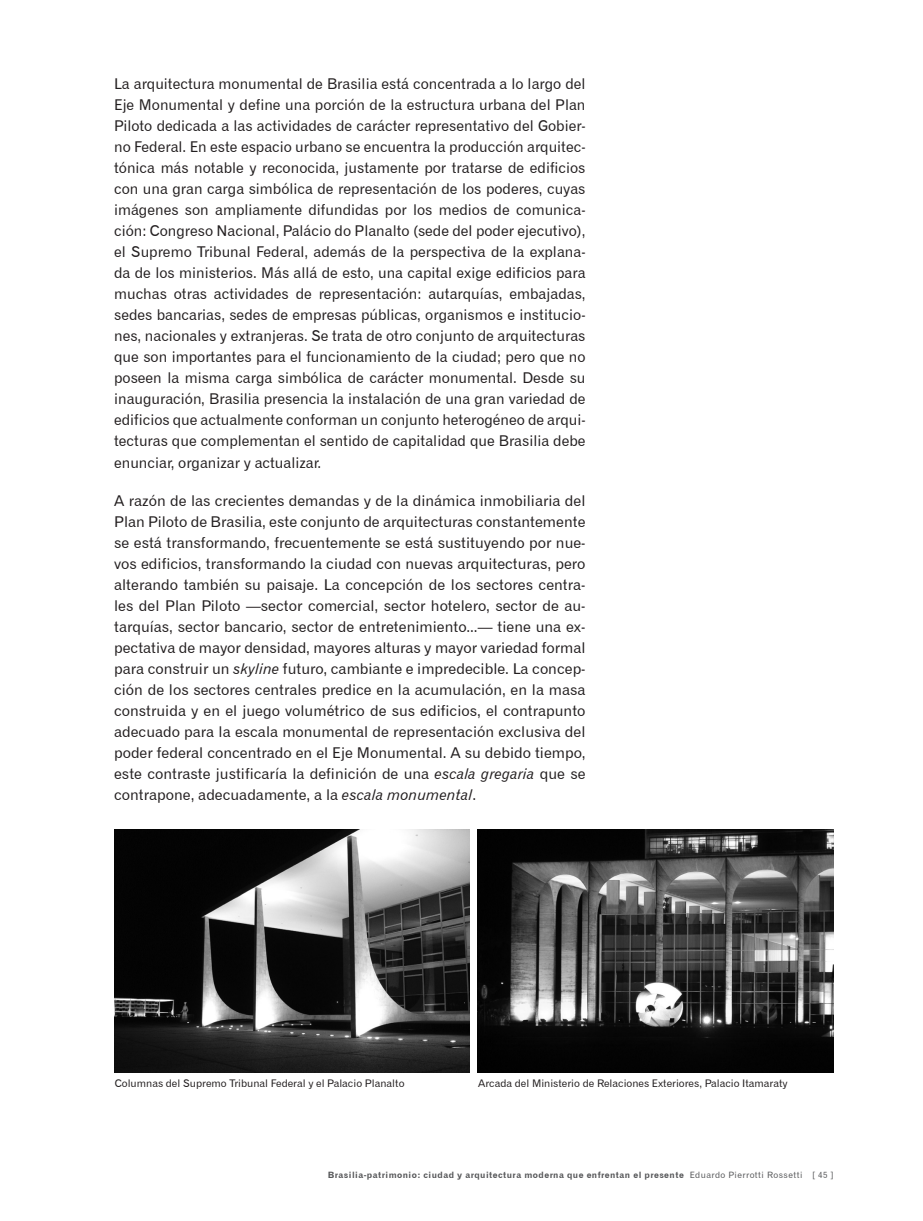
<style>
.page{position:relative;width:923px;height:1221px;background:#fff}
.page>*{position:absolute;margin:0;border:0;box-sizing:border-box;transform-origin:0 0}
.t1{font:14.88px/21px "Gothic 720 BT Roman B";color:#231f20;text-align:justify}
.t2{font:10.5px "Gothic 720 BT Roman B";color:#231f20}
.t3{font:8.75px "Gothic 720 BT Bold B";letter-spacing:.05em;color:#57585a}
.s1{font-family:"Gothic 720 BT Italic B"}
.s2{font-family:"Gothic 720 BT Roman B"}
</style>
<div class="page">
<img style="left:114px;top:829px;width:356px;height:242px">
<img style="left:478px;top:829px;width:355px;height:242px">
<p class="t1" style="left:114px;top:73px;width:473px">La arquitectura monumental de Brasilia está concentrada a lo largo del Eje Monumental y define una porción de la estructura urbana del Plan Piloto dedicada a las actividades de carácter representativo del Gobier&shy;no Federal. En este espacio urbano se encuentra la producción arquitec&shy;tónica más notable y reconocida, justamente por tratarse de edificios con una gran carga simbólica de representación de los poderes, cuyas imágenes son ampliamente difundidas por los medios de comunica&shy;ción: Congreso Nacional, Palácio do Planalto (sede del poder ejecutivo), el Supremo Tribunal Federal, además de la perspectiva de la explana&shy;da de los ministerios. Más allá de esto, una capital exige edificios para muchas otras actividades de representación: autarquías, embajadas, sedes bancarias, sedes de empresas públicas, organismos e institucio&shy;nes, nacionales y extranjeras. Se trata de otro conjunto de arquitecturas que son importantes para el funcionamiento de la ciudad; pero que no poseen la misma carga simbólica de carácter monumental. Desde su inauguración, Brasilia presencia la instalación de una gran variedad de edificios que actualmente conforman un conjunto heterogéneo de arqui&shy;tecturas que complementan el sentido de capitalidad que Brasilia debe enunciar, organizar y actualizar.</p>
<p class="t1" style="left:114px;top:490px;width:473px">A razón de las crecientes demandas y de la dinámica inmobiliaria del Plan Piloto de Brasilia, este conjunto de arquitecturas constantemente se está transformando, frecuentemente se está sustituyendo por nue&shy;vos edificios, transformando la ciudad con nuevas arquitecturas, pero alterando también su paisaje. La concepción de los sectores centra&shy;les del Plan Piloto —sector comercial, sector hotelero, sector de au&shy;tarquías, sector bancario, sector de entretenimiento...— tiene una ex&shy;pectativa de mayor densidad, mayores alturas y mayor variedad formal para construir un <span class="s1">skyline</span> futuro, cambiante e impredecible. La concep&shy;ción de los sectores centrales predice en la acumulación, en la masa construida y en el juego volumétrico de sus edificios, el contrapunto adecuado para la escala monumental de representación exclusiva del poder federal concentrado en el Eje Monumental. A su debido tiempo, este contraste justificaría la definición de una <span class="s1">escala gregaria</span> que se contrapone, adecuadamente, a la <span class="s1">escala monumental</span>.</p>
<p class="t2" style="left:115px;top:1076px;width:291px">Columnas del Supremo Tribunal Federal y el Palacio Planalto</p>
<p class="t2" style="left:478px;top:1076px;width:311px">Arcada del Ministerio de Relaciones Exteriores, Palacio Itamaraty</p>
<p class="t3" style="left:328px;top:1169px;width:507px">Brasilia-patrimonio: ciudad y arquitectura moderna que enfrentan el presente <span class="s2">Eduardo Pierrotti Rossetti [ 45 ]</span></p>
</div>
